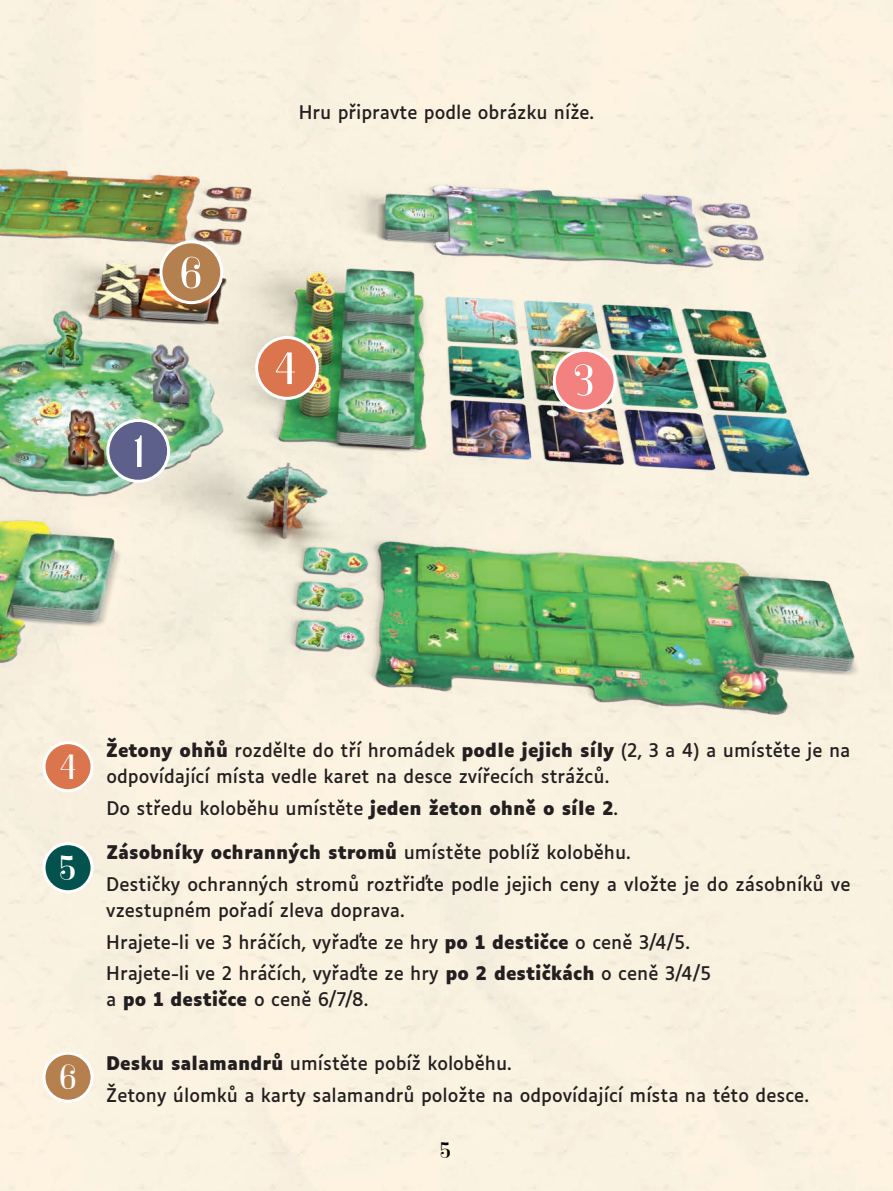
<style>
.page{position:relative;width:893px;height:1191px;background:#fff}
.page>*{position:absolute;margin:0;border:0;box-sizing:border-box;transform-origin:0 0}
.t1{font:60px "Strazcovelesa";color:#fff}
.t2{font:46.5px "Strazcovelesa";color:#fff}
.t3{font:30px "Natural";color:#000001}
.t4{font:18px/32px "Luciole";color:#231f20}
.s1{font-weight:700}
</style>
<div class="page">
<img style="left:0;top:0;width:890px;height:971px">
<div style="left:108px;top:420px;width:61px;height:61px;background:#5c608a;border-radius:50%"></div>
<div style="left:106px;top:419px;width:64px;height:64px;border:3px solid #fff;border-radius:50%"></div>
<div style="left:44px;top:742px;width:48px;height:48px;background:#da754d;border-radius:50%"></div>
<div style="left:43px;top:741px;width:51px;height:51px;border:3px solid #fff;border-radius:50%"></div>
<div style="left:554px;top:350px;width:61px;height:61px;background:#f38180;border-radius:50%"></div>
<div style="left:553px;top:349px;width:64px;height:63px;border:3px solid #fff;border-radius:50%"></div>
<div style="left:161px;top:242px;width:61px;height:61px;background:#b5804f;border-radius:50%"></div>
<div style="left:159px;top:240px;width:64px;height:64px;border:3px solid #fff;border-radius:50%"></div>
<div style="left:257px;top:337px;width:60px;height:61px;background:#da754d;border-radius:50%"></div>
<div style="left:255px;top:336px;width:64px;height:64px;border:3px solid #fff;border-radius:50%"></div>
<div style="left:44px;top:843px;width:48px;height:48px;background:#04524d;border-radius:50%"></div>
<div style="left:43px;top:842px;width:51px;height:51px;border:3px solid #fff;border-radius:50%"></div>
<div style="left:44px;top:1053px;width:48px;height:48px;background:#b5804e;border-radius:50%"></div>
<div style="left:43px;top:1051px;width:51px;height:51px;border:3px solid #fff;border-radius:50%"></div>
<h1 class="t1" style="left:181px;top:244px;width:24px">6</h1>
<h1 class="t1" style="left:135px;top:422px;width:12px">1</h1>
<p class="t4" style="left:299px;top:95px;width:297px">Hru připravte podle obrázku níže.</p>
<h1 class="t1" style="left:276px;top:339px;width:23px">4</h1>
<h1 class="t1" style="left:575px;top:351px;width:22px">3</h1>
<h2 class="t2" style="left:61px;top:744px;width:18px">4</h2>
<h2 class="t2" style="left:61px;top:845px;width:19px">5</h2>
<h2 class="t2" style="left:60px;top:1054px;width:19px">6</h2>
<p class="t4" style="left:106px;top:736px;width:746px;line-height:25.5px"><span class="s1">Žetony ohňů</span> rozdělte do tří hromádek <span class="s1">podle jejich síly</span> (2, 3 a 4) a umístěte je na odpovídající místa vedle karet na desce zvířecích strážců.</p>
<p class="t4" style="left:106px;top:790px;width:513px">Do středu koloběhu umístěte <span class="s1">jeden žeton ohně o síle 2</span>.</p>
<p class="t4" style="left:106px;top:835px;width:746px"><span class="s1">Zásobníky ochranných stromů</span> umístěte poblíž koloběhu.<br>Destičky ochranných stromů roztřiďte podle jejich ceny a vložte je do zásobníků ve</p>
<p class="t4" style="left:106px;top:892px;width:606px">vzestupném pořadí zleva doprava.<br>Hrajete-li ve 3 hráčích, vyřaďte ze hry <span class="s1">po 1 destičce</span> o ceně 3/4/5.<br>Hrajete-li ve 2 hráčích, vyřaďte ze hry <span class="s1">po 2 destičkách</span> o ceně 3/4/5</p>
<p class="t4" style="left:106px;top:981px;width:264px">a <span class="s1">po 1 destičce</span> o ceně 6/7/8.</p>
<p class="t4" style="left:106px;top:1045px;width:407px"><span class="s1">Desku salamandrů</span> umístěte pobíž koloběhu.</p>
<p class="t4" style="left:106px;top:1077px;width:704px">Žetony úlomků a karty salamandrů položte na odpovídající místa na této desce.</p>
<h3 class="t3" style="left:441px;top:1135px;width:13px">5</h3>
</div>
